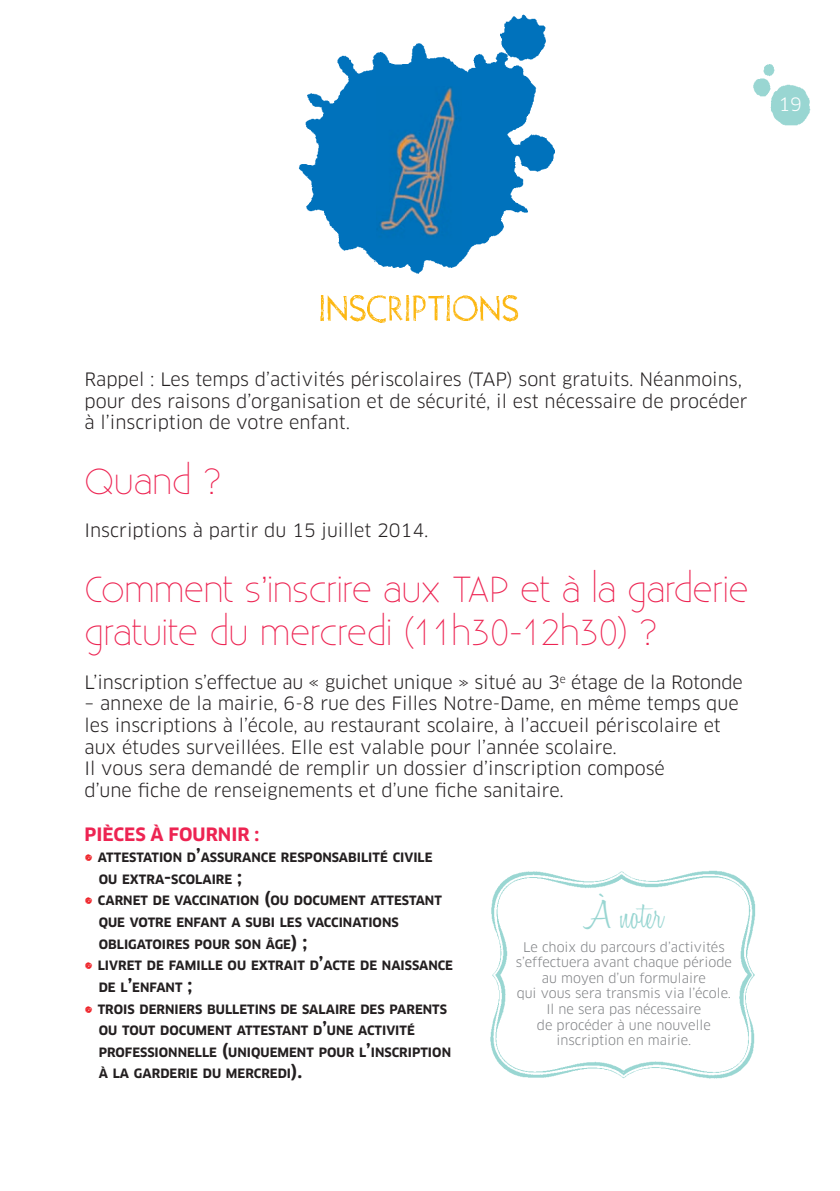
<style>
.page{position:relative;width:840px;height:1191px;background:#fff}
.page>*{position:absolute;margin:0;border:0;box-sizing:border-box;transform-origin:0 0}
.t1{font:300 40px "Honey Script";color:#99d6d2}
.t2{font:300 36px/43.2px "Existence";letter-spacing:-.01em;color:#ed2452}
.t3{font:18px/21.6px "Clan";color:#231f20}
.t4{font:700 18px "Clan";color:#ed2452}
.t5{font:18px "Clan";color:#fff}
.t6{font:13px/15.6px "Clan";color:#808285;text-align:center}
.t7{font:700 12.6px/21.6px "Clan";color:#231f20}
.s1{font-family:"Chalkduster";font-weight:400;font-size:14px;color:#ee1d23}
.s2{font-size:18px}
</style>
<div class="page">
<img style="left:753px;top:64px;width:58px;height:62px">
<img style="left:298px;top:14px;width:257px;height:258px">
<img style="left:376px;top:86px;width:85px;height:158px">
<img style="left:490px;top:870px;width:266px;height:209px">
<img style="left:320px;top:272px;width:199px;height:51px">
<p class="t5" style="left:777px;top:93px;width:25px">19</p>
<p class="t3" style="left:84px;top:369px;width:664px">Rappel : Les temps d’activités périscolaires (TAP) sont gratuits. Néanmoins, pour des raisons d’organisation et de sécurité, il est nécessaire de procéder à l’inscription de votre enfant.</p>
<h2 class="t2" style="left:84px;top:458px;width:138px">Quand ?</h2>
<p class="t3" style="left:84px;top:520px;width:345px">Inscriptions à partir du 15 juillet 2014.</p>
<h2 class="t2" style="left:84px;top:566px;width:665px">Comment s’inscrire aux TAP et à la garderie gratuite du mercredi (11h30-12h30) ?</h2>
<p class="t3" style="left:84px;top:671px;width:659px">L’inscription s’effectue au « guichet unique » situé au 3<sup>e</sup> étage de la Rotonde</p>
<p class="t3" style="left:84px;top:693px;width:655px">– annexe de la mairie, 6-8 rue des Filles Notre-Dame, en même temps que les inscriptions à l’école, au restaurant scolaire, à l’accueil périscolaire et aux études surveillées. Elle est valable pour l’année scolaire.<br>Il vous sera demandé de remplir un dossier d’inscription composé<br>d’une fiche de renseignements et d’une fiche sanitaire.</p>
<p class="t4" style="left:84px;top:822px;width:41px">PI ÈCES</p>
<p class="t4" style="left:150px;top:822px;width:31px">À FOURNIR</p>
<p class="t4" style="left:254px;top:822px;width:6px">:</p>
<p class="t7" style="left:99px;top:846px;width:335px;text-indent:-14px"><span class="s1">•</span> ATTESTATION D<span class="s2">’</span>ASSURANCE RESPONSABILITÉ CIVILE<br>OU EXTRA<span class="s2">-</span>SCOLAIRE <span class="s2">;</span></p>
<p class="t7" style="left:99px;top:890px;width:344px;text-indent:-14px"><span class="s1">•</span> CARNET DE VACCINATION <span class="s2">(</span>OU DOCUMENT ATTESTANT<br>QUE VOTRE ENFANT A SUBI LES VACCINATIONS<br>OBLIGATOIRES POUR SON ÂGE<span class="s2">) ;</span></p>
<p class="t7" style="left:99px;top:954px;width:355px;text-indent:-14px"><span class="s1">•</span> LIVRET DE FAMILLE OU EXTRAIT D<span class="s2">’</span>ACTE DE NAISSANCE<br>DE L<span class="s2">’</span>ENFANT <span class="s2">;</span></p>
<p class="t7" style="left:99px;top:998px;width:353px;text-indent:-14px"><span class="s1">•</span> TROIS DERNIERS BULLETINS DE SALAIRE DES PARENTS OU TOUT DOCUMENT ATTESTANT D<span class="s2">’</span>UNE ACTIVITÉ PROFESSIONNELLE <span class="s2">(</span>UNIQUEMENT POUR L<span class="s2">’</span>INSCRIPTION À LA GARDERIE DU MERCREDI<span class="s2">).</span></p>
<h1 class="t1" style="left:584px;top:891px;width:81px">à noter</h1>
<p class="t6" style="left:515px;top:939px;width:217px">Le choix du parcours d’activités s’effectuera avant chaque période au moyen d’un formulaire<br>qui vous sera transmis via l’école.<br>Il ne sera pas nécessaire<br>de procéder à une nouvelle inscription en mairie.</p>
</div>
